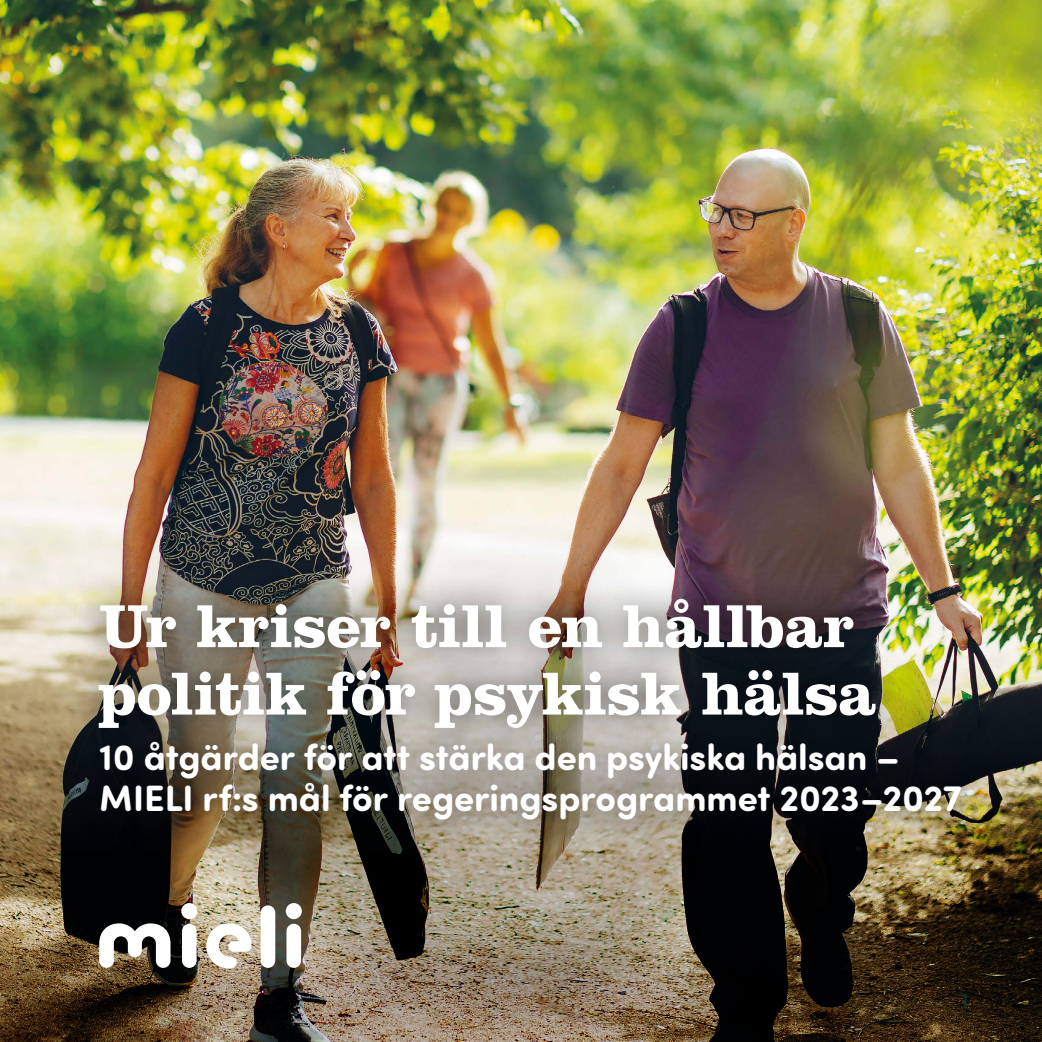
<style>
.page{position:relative;width:1042px;height:1042px;background:#fff}
.page>*{position:absolute;margin:0;border:0;box-sizing:border-box;transform-origin:0 0}
.ots_kansi{font:700 63px/67.4px "Clarendon LT Std";letter-spacing:-.02em;color:#fff}
.ots_kansi-2{font:700 36.75px/40.4px "Sofia Pro Soft";color:#fff}
.t1{font:300 22.75px "Sofia Pro Soft";color:#00413d}
</style>
<div class="page">
<img style="left:0;top:0;width:1042px;height:610px">
<img style="left:0;top:632px;width:1042px;height:410px">
<div style="left:69px;top:567px;width:922px;height:283px;background:#000;opacity:.75"></div>
<div style="left:261px;top:905px;width:14px;height:63px;background:#fff;border-radius:7px"></div>
<svg style="left:206px;top:923px;width:45px;height:45px"></svg>
<div style="left:182px;top:924px;width:15px;height:44px;background:#fff;border-radius:7px"></div>
<div style="left:181px;top:903px;width:16px;height:16px;background:#fff;border-radius:50%"></div>
<div style="left:286px;top:924px;width:15px;height:44px;background:#fff;border-radius:7px"></div>
<div style="left:286px;top:903px;width:16px;height:16px;background:#fff;border-radius:50%"></div>
<svg style="left:99px;top:923px;width:71px;height:45px"></svg>
<p class="ots_kansi" style="left:99px;top:592px;width:778px">Ur kriser till en hållbar politik för psykisk hälsa</p>
<p class="ots_kansi-2" style="left:99px;top:735px;width:864px">10 åtgärder för att stärka den psykiska hälsan –<br>MIELI rf:s mål för regeringsprogrammet 2023–2027</p>
<p class="t1" style="left:961px;top:986px;width:9px">1</p>
</div>
